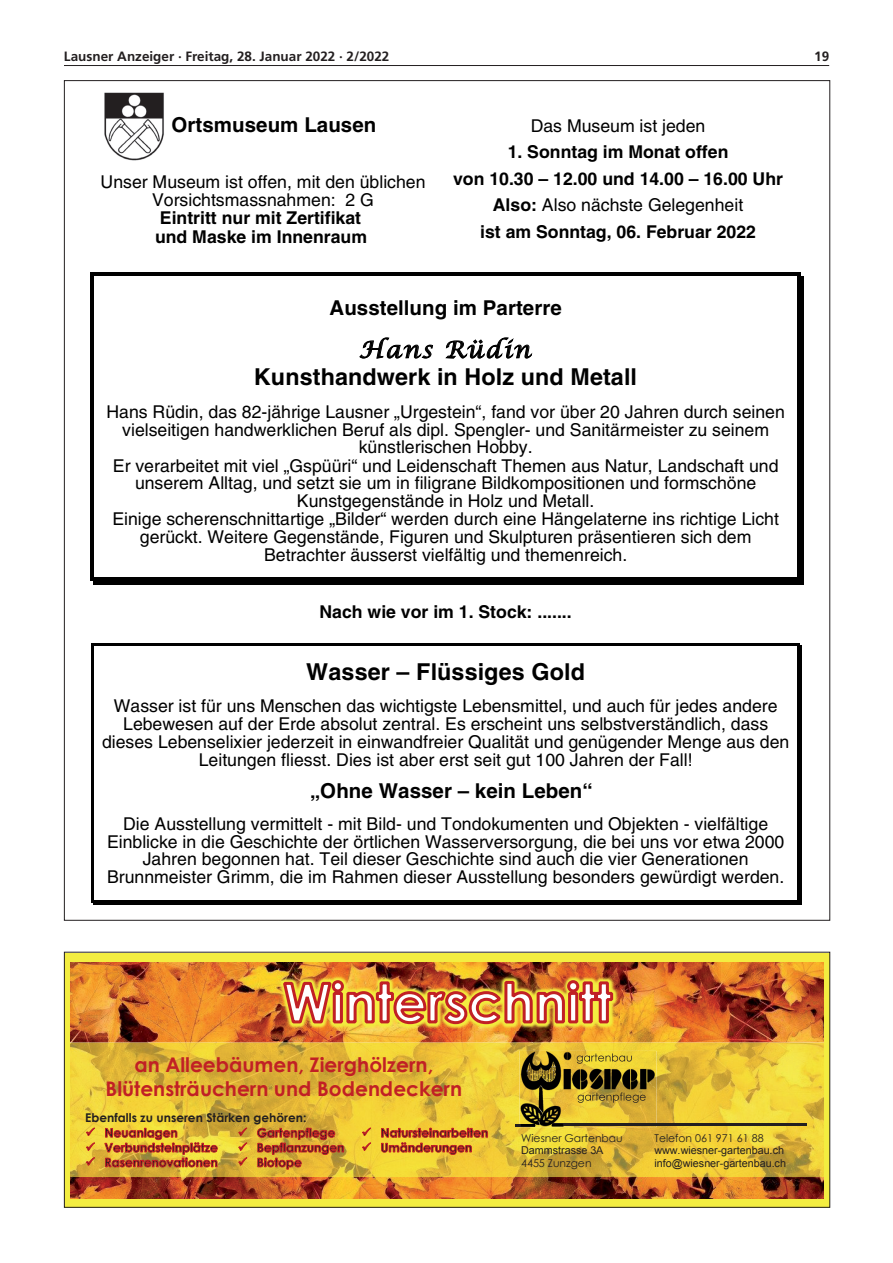
<style>
.page{position:relative;width:893px;height:1263px;background:#fff}
.page>*{position:absolute;margin:0;border:0;box-sizing:border-box;transform-origin:0 0}
.t1{font:700 23.25px "Helvetica";letter-spacing:.005em;color:#000}
.t2{font:italic 23.25px "Lucida Calligraphy";letter-spacing:.09em;color:#000}
.t3{font:700 20.55px "Helvetica";letter-spacing:.005em;color:#000}
.t4{font:700 20.1px/24.8px "Century Gothic";color:#c12025;text-align:center}
.t5{font:17.7px/17.9px "Helvetica";color:#000;text-align:center}
.t6{font:700 17.7px/26.5px "Helvetica";color:#000}
.t7{font:700 13.5px "Frutiger";color:#231f20}
.t8{font:700 12.15px "Century Gothic";color:#231f20}
.t9{font:10.8px/12.3px "Arial";letter-spacing:-.005em;color:#231f20}
.t10{font:10.8px "Century Gothic";color:#231f20}
.s1{font-weight:400}
</style>
<div class="page">
<hr style="left:64px;top:65px;width:765px;height:1px;background:#231f20">
<svg style="left:90px;top:273px;width:4px;height:3px"></svg>
<hr style="left:94px;top:273px;width:704px;height:3px;background:#000">
<hr style="left:90px;top:276px;width:4px;height:22px;background:#000">
<hr style="left:801px;top:276px;width:3px;height:22px;background:#000">
<hr style="left:798px;top:276px;width:3px;height:22px;background:#000">
<hr style="left:90px;top:298px;width:4px;height:23px;background:#000">
<hr style="left:801px;top:298px;width:3px;height:23px;background:#000">
<hr style="left:798px;top:298px;width:3px;height:23px;background:#000">
<hr style="left:90px;top:321px;width:4px;height:13px;background:#000">
<svg style="left:798px;top:321px;width:6px;height:13px"></svg>
<svg style="left:359px;top:337px;width:74px;height:22px"></svg>
<svg style="left:445px;top:337px;width:87px;height:22px"></svg>
<hr style="left:90px;top:334px;width:4px;height:31px;background:#000">
<hr style="left:801px;top:334px;width:3px;height:31px;background:#000">
<hr style="left:798px;top:334px;width:3px;height:31px;background:#000">
<hr style="left:90px;top:365px;width:4px;height:26px;background:#000">
<hr style="left:801px;top:365px;width:3px;height:26px;background:#000">
<hr style="left:798px;top:365px;width:3px;height:26px;background:#000">
<hr style="left:90px;top:391px;width:4px;height:13px;background:#000">
<svg style="left:798px;top:391px;width:6px;height:13px"></svg>
<hr style="left:90px;top:404px;width:4px;height:18px;background:#000">
<hr style="left:801px;top:404px;width:3px;height:18px;background:#000">
<hr style="left:798px;top:404px;width:3px;height:18px;background:#000">
<hr style="left:90px;top:422px;width:4px;height:17px;background:#000">
<hr style="left:801px;top:422px;width:3px;height:17px;background:#000">
<hr style="left:798px;top:422px;width:3px;height:17px;background:#000">
<hr style="left:90px;top:439px;width:4px;height:18px;background:#000">
<hr style="left:801px;top:439px;width:3px;height:18px;background:#000">
<hr style="left:798px;top:439px;width:3px;height:18px;background:#000">
<hr style="left:90px;top:457px;width:4px;height:18px;background:#000">
<hr style="left:801px;top:457px;width:3px;height:18px;background:#000">
<hr style="left:798px;top:457px;width:3px;height:18px;background:#000">
<hr style="left:90px;top:475px;width:4px;height:18px;background:#000">
<hr style="left:801px;top:475px;width:3px;height:18px;background:#000">
<hr style="left:798px;top:475px;width:3px;height:18px;background:#000">
<hr style="left:90px;top:493px;width:4px;height:18px;background:#000">
<hr style="left:801px;top:493px;width:3px;height:18px;background:#000">
<hr style="left:798px;top:493px;width:3px;height:18px;background:#000">
<hr style="left:90px;top:511px;width:4px;height:17px;background:#000">
<hr style="left:801px;top:511px;width:3px;height:17px;background:#000">
<hr style="left:798px;top:511px;width:3px;height:17px;background:#000">
<hr style="left:90px;top:528px;width:4px;height:18px;background:#000">
<hr style="left:801px;top:528px;width:3px;height:18px;background:#000">
<hr style="left:798px;top:528px;width:3px;height:18px;background:#000">
<hr style="left:90px;top:546px;width:4px;height:18px;background:#000">
<hr style="left:801px;top:546px;width:3px;height:18px;background:#000">
<hr style="left:798px;top:546px;width:3px;height:18px;background:#000">
<svg style="left:90px;top:578px;width:4px;height:3px"></svg>
<hr style="left:94px;top:581px;width:704px;height:3px;background:#000">
<hr style="left:94px;top:578px;width:704px;height:3px;background:#000">
<svg style="left:798px;top:578px;width:6px;height:6px"></svg>
<hr style="left:90px;top:564px;width:4px;height:14px;background:#000">
<hr style="left:801px;top:564px;width:3px;height:14px;background:#000">
<hr style="left:798px;top:564px;width:3px;height:14px;background:#000">
<hr style="left:94px;top:643px;width:704px;height:3px;background:#000">
<svg style="left:92px;top:643px;width:2px;height:17px"></svg>
<svg style="left:798px;top:643px;width:4px;height:17px"></svg>
<hr style="left:92px;top:660px;width:2px;height:26px;background:#000">
<hr style="left:800px;top:660px;width:2px;height:26px;background:#000">
<hr style="left:798px;top:660px;width:2px;height:26px;background:#000">
<svg style="left:92px;top:686px;width:2px;height:95px"></svg>
<svg style="left:798px;top:686px;width:4px;height:95px"></svg>
<hr style="left:92px;top:781px;width:2px;height:23px;background:#000">
<hr style="left:800px;top:781px;width:2px;height:23px;background:#000">
<hr style="left:798px;top:781px;width:2px;height:23px;background:#000">
<hr style="left:94px;top:902px;width:704px;height:3px;background:#000">
<hr style="left:94px;top:900px;width:704px;height:2px;background:#000">
<svg style="left:92px;top:804px;width:2px;height:98px"></svg>
<svg style="left:798px;top:804px;width:4px;height:101px"></svg>
<svg style="left:104px;top:92px;width:60px;height:69px"></svg>
<img style="left:70px;top:961px;width:754px;height:238px">
<img style="left:70px;top:1042px;width:754px;height:135px">
<div style="left:64px;top:953px;width:6px;height:8px;background:#f3ed40"></div>
<div style="left:70px;top:953px;width:754px;height:8px;background:#f3ed40"></div>
<div style="left:824px;top:953px;width:6px;height:8px;background:#f3ed40"></div>
<div style="left:64px;top:961px;width:6px;height:238px;background:#f3ed40"></div>
<div style="left:64px;top:1199px;width:6px;height:8px;background:#f3ed40"></div>
<div style="left:70px;top:1199px;width:754px;height:8px;background:#f3ed40"></div>
<div style="left:824px;top:961px;width:6px;height:238px;background:#f3ed40"></div>
<div style="left:824px;top:1199px;width:6px;height:8px;background:#f3ed40"></div>
<img style="left:276px;top:973px;width:343px;height:57px">
<img style="left:281px;top:978px;width:334px;height:48px">
<hr style="left:552px;top:1124px;width:254px;height:2px;background:#231f20">
<img style="left:520px;top:1051px;width:136px;height:76px">
<img style="left:552px;top:1124px;width:104px;height:2px">
<svg style="left:516px;top:1124px;width:19px;height:2px"></svg>
<img style="left:577px;top:1053px;width:55px;height:11px">
<img style="left:578px;top:1092px;width:68px;height:11px">
<svg style="left:86px;top:1127px;width:9px;height:9px"></svg>
<svg style="left:238px;top:1127px;width:9px;height:9px"></svg>
<svg style="left:362px;top:1127px;width:9px;height:9px"></svg>
<svg style="left:86px;top:1142px;width:9px;height:9px"></svg>
<svg style="left:238px;top:1142px;width:9px;height:9px"></svg>
<svg style="left:362px;top:1142px;width:9px;height:9px"></svg>
<svg style="left:381px;top:1128px;width:107px;height:27px;background:#ce832e"></svg>
<svg style="left:86px;top:1157px;width:9px;height:9px"></svg>
<svg style="left:104px;top:1128px;width:114px;height:39px;background:#c88231"></svg>
<svg style="left:238px;top:1157px;width:9px;height:9px"></svg>
<svg style="left:257px;top:1128px;width:87px;height:41px;background:#c47a2f"></svg>
<div style="left:64px;top:952px;width:766px;height:256px;border:1px solid #231f20"></div>
<p class="t7" style="left:64px;top:48px;width:327px">Lausner Anzeiger · Freitag, 28. Januar 2022 · 2/2022</p>
<p class="t7" style="left:814px;top:48px;width:17px">19</p>
<p class="t3" style="left:172px;top:112px;width:206px">Ortsmuseum Lausen</p>
<p class="t5" style="left:101px;top:173px;width:326px">Unser Museum ist offen, mit den üblichen<br>Vorsichtsmassnahmen: 2 G</p>
<p class="t6" style="left:155px;top:208px;width:213px;line-height:19px">Eintritt nur mit Zertifikat und Maske im Innenraum</p>
<p class="t5" style="left:531px;top:116px;width:176px">Das Museum ist jeden</p>
<p class="t6" style="left:453px;top:138px;width:331px;text-align:center">1. Sonntag im Monat offen<br>von 10.30 – 12.00 und 14.00 – 16.00 Uhr<br>Also: <span class="s1">Also nächste Gelegenheit<br></span>ist am Sonntag, 06. Februar 2022</p>
<p class="t3" style="left:329px;top:296px;width:234px">Ausstellung im Parterre</p>
<h1 class="t2" style="left:359px;top:335px;width:173px">Hans Rüdin</h1>
<h1 class="t1" style="left:254px;top:363px;width:385px">Kunsthandwerk in Holz und Metall</h1>
<p class="t5" style="left:107px;top:403px;width:680px">Hans Rüdin, das 82-jährige Lausner „Urgestein“, fand vor über 20 Jahren durch seinen vielseitigen handwerklichen Beruf als dipl. Spengler- und Sanitärmeister zu seinem künstlerischen Hobby.<br>Er verarbeitet mit viel „Gspüüri“ und Leidenschaft Themen aus Natur, Landschaft und unserem Alltag, und setzt sie um in filigrane Bildkompositionen und formschöne Kunstgegenstände in Holz und Metall.<br>Einige scherenschnittartige „Bilder“ werden durch eine Hängelaterne ins richtige Licht gerückt. Weitere Gegenstände, Figuren und Skulpturen präsentieren sich dem Betrachter äusserst vielfältig und themenreich.</p>
<p class="t6" style="left:319px;top:598px;width:254px">Nach wie vor im 1. Stock: .......</p>
<h1 class="t1" style="left:306px;top:657px;width:280px">Wasser – Flüssiges Gold</h1>
<p class="t5" style="left:102px;top:697px;width:689px">Wasser ist für uns Menschen das wichtigste Lebensmittel, und auch für jedes andere Lebewesen auf der Erde absolut zentral. Es erscheint uns selbstverständlich, dass dieses Lebenselixier jederzeit in einwandfreier Qualität und genügender Menge aus den Leitungen fliesst. Dies ist aber erst seit gut 100 Jahren der Fall!</p>
<p class="t3" style="left:310px;top:778px;width:284px">„Ohne Wasser – kein Leben“</p>
<p class="t5" style="left:107px;top:814px;width:679px">Die Ausstellung vermittelt - mit Bild- und Tondokumenten und Objekten - vielfältige Einblicke in die Geschichte der örtlichen Wasserversorgung, die bei uns vor etwa 2000<br>Jahren begonnen hat. Teil dieser Geschichte sind auch die vier Generationen Brunnmeister Grimm, die im Rahmen dieser Ausstellung besonders gewürdigt werden.</p>
<p class="t4" style="left:106px;top:1051px;width:358px">an Alleebäumen, Zierghölzern,<br>Blütensträuchern und Bodendeckern</p>
<p class="t8" style="left:85px;top:1109px;width:223px">Ebenfalls zu unseren Stärken gehören:</p>
<p class="t10" style="left:521px;top:1130px;width:103px">Wiesner Gartenbau</p>
<p class="t9" style="left:521px;top:1144px;width:84px">Dammstrasse 3A</p>
<p class="t10" style="left:521px;top:1156px;width:72px">4455 Zunzgen</p>
<p class="t10" style="left:654px;top:1130px;width:111px">Telefon 061 971 61 88</p>
<p class="t9" style="left:654px;top:1144px;width:133px">www.wiesner-gartenbau.ch info@wiesner-gartenbau.ch</p>
</div>
